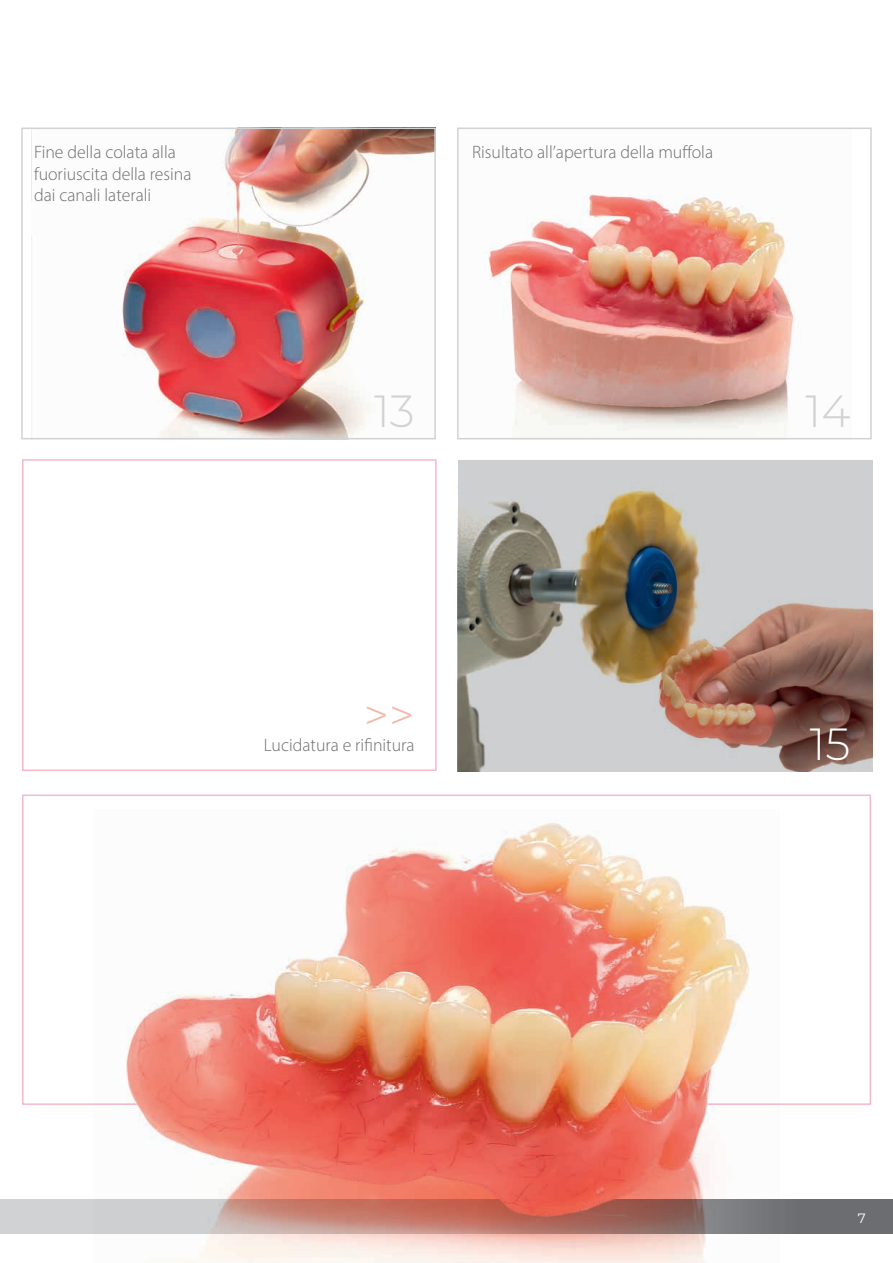
<style>
.page{position:relative;width:893px;height:1263px;background:#fff}
.page>*{position:absolute;margin:0;border:0;box-sizing:border-box;transform-origin:0 0}
.text{font:100 45px "Montserrat";color:#d1d2d4}
.text-2{font:100 45px "Montserrat";color:#f1baaa}
.text-3{font:100 45px "Montserrat";color:#fff}
.text-4{font:300 18px "Myriad Pro";color:#6c6d70}
.t1{font:100 13.5px "Montserrat";color:#fff}
</style>
<div class="page">
<div style="left:831px;top:1199px;width:62px;height:34px;background:#6c6d70"></div>
<svg style="left:0;top:1199px;width:829px;height:34px;background:#aeafb1"></svg>
<img style="left:458px;top:460px;width:414px;height:312px">
<img style="left:488px;top:194px;width:307px;height:242px">
<div style="left:457px;top:128px;width:415px;height:311px;border:2px solid #d1d2d4"></div>
<img style="left:31px;top:131px;width:402px;height:305px">
<div style="left:21px;top:128px;width:415px;height:311px;border:2px solid #d1d2d4"></div>
<div style="left:22px;top:459px;width:415px;height:312px;border:2px solid #f7b9c8"></div>
<img style="left:94px;top:794px;width:685px;height:469px">
<p class="text-4" style="left:34px;top:141px;width:143px">Fine della colata alla</p>
<p class="text-4" style="left:34px;top:163px;width:159px">fuoriuscita della resina</p>
<p class="text-4" style="left:34px;top:184px;width:119px">dai canali laterali</p>
<p class="text-4" style="left:472px;top:141px;width:243px">Risultato all’apertura della muffola</p>
<p class="text" style="left:374px;top:381px;width:42px">13</p>
<p class="text" style="left:806px;top:381px;width:46px">14</p>
<p class="text-2" style="left:364px;top:685px;width:52px">&gt;&gt;</p>
<p class="text-4" style="left:264px;top:734px;width:152px">Lucidatura e rifinitura</p>
<p class="text-3" style="left:810px;top:714px;width:42px">15</p>
<p class="t1" style="left:858px;top:1209px;width:9px">7</p>
</div>
